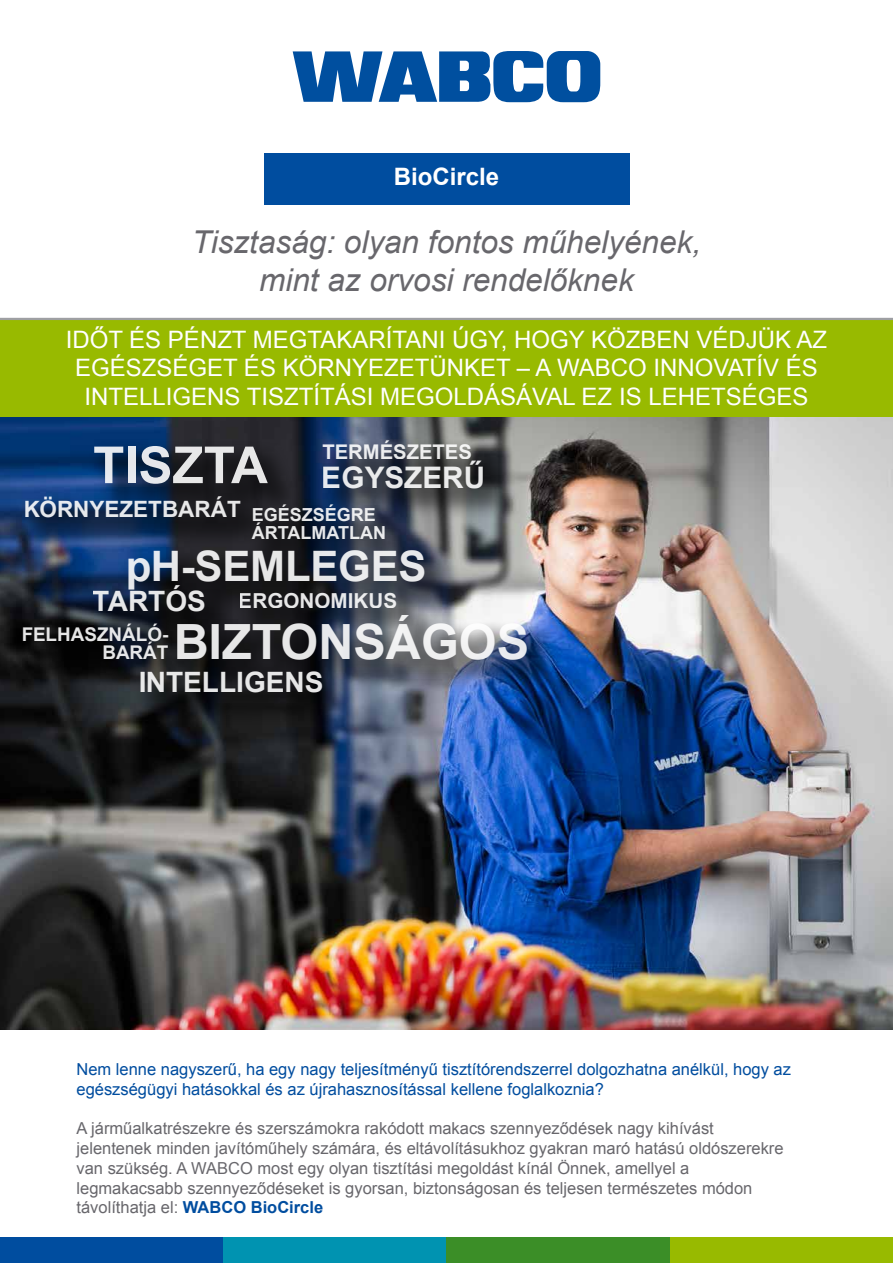
<style>
.page{position:relative;width:893px;height:1263px;background:#fff}
.page>*{position:absolute;margin:0;border:0;box-sizing:border-box;transform-origin:0 0}
.t1{font:700 51px "Arial";color:#fff}
.t2{font:700 48.6px "Arial";color:#fff}
.t3{font:700 42px "Arial";letter-spacing:-.005em;color:#fff}
.t4{font:italic 31.5px/37.8px "Arial";color:#68676c;text-align:center}
.t5{font:700 29.7px "Arial";color:#fff}
.t6{font:700 28.05px "Arial";color:#fff}
.t7{font:24px/28.8px "Arial";color:#fff;text-align:center}
.t8{font:700 24px "Arial";color:#fff}
.t9{font:700 22.5px "Arial";color:#fff}
.t10{font:700 20.7px "Arial";color:#fff}
.t11{font:700 20.25px "Arial";color:#fff}
.t12{font:700 18.9px/18px "Arial";color:#fff;text-align:right}
.t13{font:700 18px "Arial";color:#fff}
.t14{font:16.5px/19.8px "Arial";color:#68676c}
.t15{font:16.5px/19.8px "Arial";color:#004d9f}
.s1{font-weight:700;color:#004d9f}
</style>
<div class="page">
<div style="left:0;top:1237px;width:223px;height:26px;background:#004d9f"></div>
<div style="left:223px;top:1237px;width:223px;height:26px;background:#0093b1"></div>
<div style="left:446px;top:1237px;width:224px;height:26px;background:#3b8e27"></div>
<div style="left:670px;top:1237px;width:223px;height:26px;background:#98ba00"></div>
<svg style="left:293px;top:51px;width:307px;height:51px"></svg>
<img style="left:0;top:417px;width:893px;height:612px">
<div style="left:0;top:319px;width:893px;height:98px;background:#98ba00"></div>
<hr style="left:0;top:318px;width:893px;height:2px;background:#9e9fa2">
<div style="left:16px;top:433px;width:544px;height:293px;background:#000;opacity:.5"></div>
<div style="left:264px;top:153px;width:365px;height:51px;background:#004d9f"></div>
<h3 class="t8" style="left:394px;top:160px;width:107px">BioCircle</h3>
<h3 class="t4" style="left:192px;top:224px;width:511px">Tisztaság: olyan fontos műhelyének, mint az orvosi rendelőknek</h3>
<h3 class="t7" style="left:66px;top:325px;width:763px">IDŐT ÉS PÉNZT MEGTAKARÍTANI ÚGY, HOGY KÖZBEN VÉDJÜK AZ<br>EGÉSZSÉGET ÉS KÖRNYEZETÜNKET – A WABCO INNOVATÍV ÉS<br>INTELLIGENS TISZTÍTÁSI MEGOLDÁSÁVAL EZ IS LEHETSÉGES</h3>
<p class="t11" style="left:322px;top:438px;width:151px">TERMÉSZETES</p>
<h3 class="t5" style="left:322px;top:458px;width:165px">EGYSZERŰ</h3>
<h1 class="t1" style="left:93px;top:431px;width:176px">TISZTA</h1>
<h3 class="t9" style="left:23px;top:494px;width:354px">KÖRNYEZETBARÁT <sub>EGÉSZSÉGRE</sub></h3>
<p class="t13" style="left:252px;top:520px;width:136px">ÁRTALMATLAN</p>
<h3 class="t3" style="left:125px;top:538px;width:303px">pH-SEMLEGES</h3>
<p class="t10" style="left:239px;top:587px;width:160px">ERGONOMIKUS</p>
<h2 class="t2" style="left:174px;top:610px;width:357px">BIZTONSÁGOS</h2>
<h3 class="t6" style="left:93px;top:582px;width:115px">TARTÓS</h3>
<p class="t12" style="left:22px;top:626px;width:148px">FELHASZNÁLÓ-<br>BARÁT</p>
<h3 class="t6" style="left:138px;top:664px;width:187px">INTELLIGENS</h3>
<p class="t15" style="left:77px;top:1059px;width:716px">Nem lenne nagyszerű, ha egy nagy teljesítményű tisztítórendszerrel dolgozhatna anélkül, hogy az egészségügyi hatásokkal és az újrahasznosítással kellene foglalkoznia?</p>
<p class="t14" style="left:77px;top:1119px;width:709px">A járműalkatrészekre és szerszámokra rakódott makacs szennyeződések nagy kihívást jelentenek minden javítóműhely számára, és eltávolításukhoz gyakran maró hatású oldószerekre van szükség. A WABCO most egy olyan tisztítási megoldást kínál Önnek, amellyel a legmakacsabb szennyeződéseket is gyorsan, biztonságosan és teljesen természetes módon távolíthatja el: <span class="s1">WABCO BioCircle</span></p>
</div>
